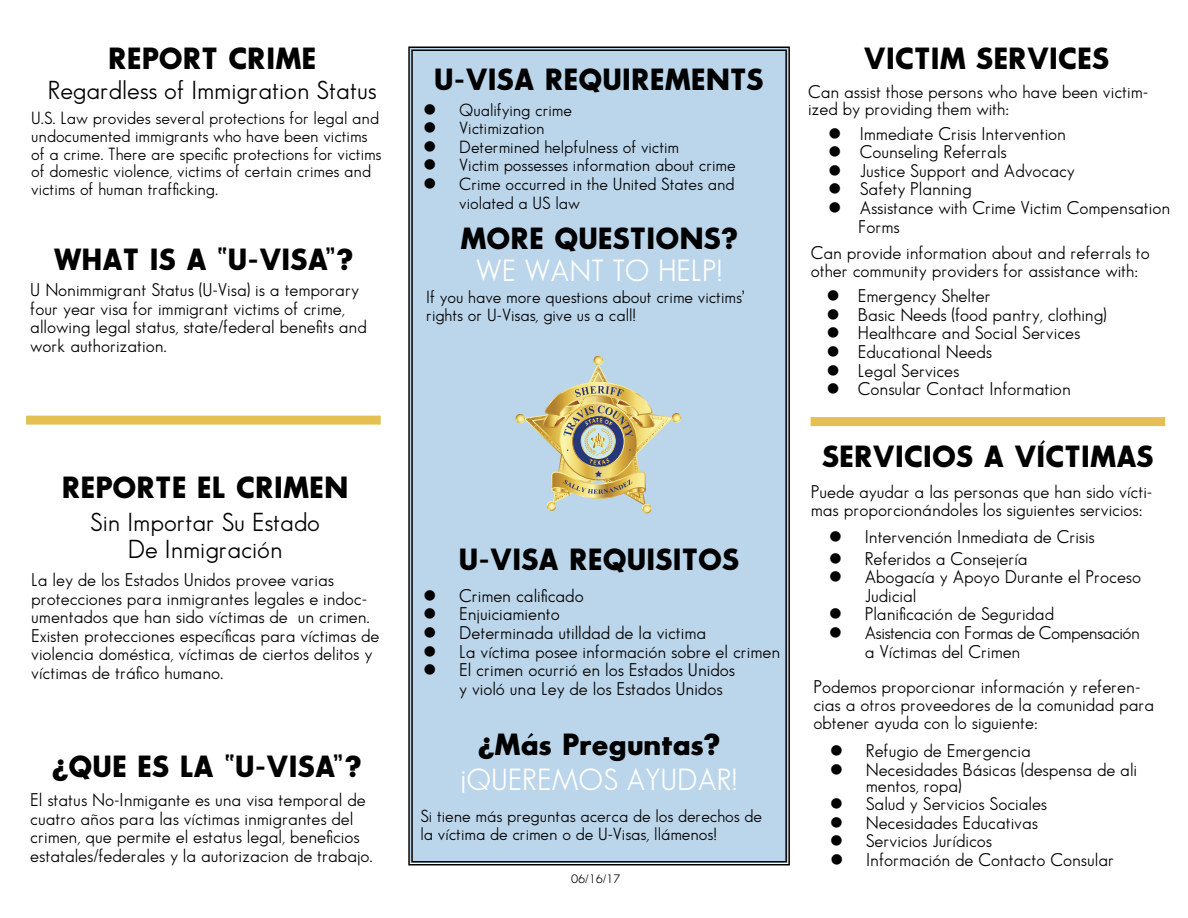
<style>
.page{position:relative;width:1188px;height:918px;background:#fff}
.page>*{position:absolute;margin:0;border:0;box-sizing:border-box;transform-origin:0 0}
.t1{font:30px "Sans Serif Bld FLF";color:#000}
.t2{font:30px "Sans Serif Book FLF";color:#fff}
.t3{font:25.5px "Sans Serif Book FLF";color:#000}
.t4{font:25.5px "Sans Serif Book FLF";color:#000101}
.t5{font:18px/18.6px "Sans Serif Book FLF";color:#000}
.t6{font:18px/18.6px "Sans Serif Book FLF";letter-spacing:-.025em;color:#000}
.t7{font:17.25px/17.7px "Sans Serif Book FLF";color:#000}
.t8{font:12px "Sans Serif Book FLF";color:#000}
.s1{font-family:"Arial Narrow"}
.s2{font-style:inherit}
</style>
<div class="page">
<div style="left:26px;top:416px;width:355px;height:9px;background:#e3c051"></div>
<div style="left:408px;top:46px;width:382px;height:820px;background:#bbd5ea"></div>
<svg style="left:516px;top:356px;width:165px;height:157px;background:#c0c5b3"></svg>
<div style="left:811px;top:417px;width:354px;height:9px;background:#e3c051"></div>
<h1 class="t1" style="left:108px;top:42px;width:210px">REPORT CRIME</h1>
<h2 class="t3" style="left:48px;top:75px;width:330px">Regardless of Immigration Status</h2>
<p class="t7" style="left:31px;top:109px;width:352px">U.S. Law provides several protections for legal and undocumented immigrants who have been victims of a crime. There are specific protections for victims of domestic violence, victims of certain crimes and victims of human trafficking.</p>
<h1 class="t1" style="left:54px;top:243px;width:301px">WHAT IS A “U-VISA” ?</h1>
<p class="t5" style="left:30px;top:280px;width:338px">U Nonimmigrant Status (U-Visa) is a temporary four year visa for immigrant victims of crime, allowing legal status, state/federal benefits and work authorization.</p>
<h1 class="t1" style="left:62px;top:471px;width:288px">REPORTE EL CRIMEN</h1>
<h2 class="t4" style="left:90px;top:507px;width:231px">Sin Importar Su Estado</h2>
<h2 class="t3" style="left:128px;top:534px;width:156px">De Inmigración</h2>
<p class="t5" style="left:31px;top:570px;width:350px">La ley de los Estados Unidos provee varias protecciones para inmigrantes legales e indoc&shy;umentados que han sido víctimas de un crimen.<br>Existen protecciones específicas para víctimas de violencia doméstica, víctimas de ciertos delitos y víctimas de tráfico humano.</p>
<h1 class="t1" style="left:52px;top:750px;width:311px">¿QUE ES LA “U-VISA”?</h1>
<p class="t5" style="left:30px;top:790px;width:344px">El status No-Inmigante es una visa temporal de cuatro años para las víctimas inmigrantes del crimen, que permite el estatus legal, beneficios estatales/federales y la autorizacion de trabajo.</p>
<h1 class="t1" style="left:434px;top:63px;width:331px">U-VISA REQUIREMENTS</h1>
<p class="t7" style="left:423px;top:100px;width:150px">● Qualifying crime</p>
<p class="t7" style="left:423px;top:119px;width:123px">● Victimization</p>
<p class="t7" style="left:423px;top:138px;width:257px">● Determined helpfulness of victim</p>
<p class="t7" style="left:423px;top:156px;width:314px">● Victim possesses information about crime</p>
<p class="t7" style="left:459px;top:174px;width:277px;line-height:18.6px;text-indent:-36px">● Crime occurred in the United States and violated a US law</p>
<h1 class="t1" style="left:460px;top:222px;width:279px">MORE QUESTIONS?</h1>
<h1 class="t2" style="left:476px;top:254px;width:248px">WE WANT TO HELP!</h1>
<p class="t7" style="left:426px;top:287px;width:320px;line-height:18.6px">If you have more questions about crime victims<span class="s1">’ </span>rights or U-Visas, give us a call!</p>
<h1 class="t1" style="left:459px;top:543px;width:282px">U-VISA REQUISITOS</h1>
<p class="t5" style="left:423px;top:586px;width:162px">● Crimen calificado</p>
<p class="t5" style="left:423px;top:605px;width:138px">● Enjuiciamiento</p>
<p class="t5" style="left:423px;top:623px;width:285px">● Determinada utilldad de la victima</p>
<p class="t5" style="left:423px;top:642px;width:359px">● La víctima posee información sobre el crimen</p>
<p class="t5" style="left:459px;top:660px;width:277px;text-indent:-36px">● El crimen ocurrió en los Estados Unidos y violó una Ley de los Estados Unidos</p>
<h1 class="t1" style="left:478px;top:728px;width:244px">¿Más Preguntas?</h1>
<h1 class="t2" style="left:461px;top:762px;width:279px">¡Q<span class="s2">UEREMOS</span> AYUDAR!</h1>
<p class="t7" style="left:420px;top:806px;width:343px;line-height:18.6px">Si tiene más preguntas acerca de los derechos de la víctima de crimen o de U-Visas, llámenos!</p>
<p class="t8" style="left:571px;top:872px;width:51px">06/16/17</p>
<h1 class="t1" style="left:864px;top:42px;width:247px">VICTIM SERVICES</h1>
<p class="t5" style="left:808px;top:82px;width:342px;line-height:17.7px">Can assist those persons who have been victim&shy;ized by providing them with:</p>
<p class="t5" style="left:828px;top:124px;width:239px">● Immediate Crisis Intervention</p>
<p class="t5" style="left:828px;top:142px;width:180px">● Counseling Referrals</p>
<p class="t5" style="left:828px;top:161px;width:248px">● Justice Support and Advocacy</p>
<p class="t5" style="left:828px;top:180px;width:145px">● Safety Planning</p>
<p class="t5" style="left:858px;top:198px;width:314px;text-indent:-30px">● Assistance with Crime Victim Compensation<br>Forms</p>
<p class="t5" style="left:811px;top:244px;width:341px;line-height:17.7px">Can provide information about and referrals to other community providers for assistance with:</p>
<p class="t5" style="left:826px;top:286px;width:166px">● Emergency Shelter</p>
<p class="t5" style="left:826px;top:305px;width:282px">● Basic Needs (food pantry, clothing)</p>
<p class="t5" style="left:826px;top:324px;width:255px">● Healthcare and Social Services</p>
<p class="t5" style="left:826px;top:342px;width:167px">● Educational Needs</p>
<p class="t5" style="left:826px;top:361px;width:134px">● Legal Services</p>
<p class="t5" style="left:826px;top:379px;width:246px">● Consular Contact Information</p>
<h1 class="t1" style="left:822px;top:441px;width:333px">SERVICIOS A VÍCTIMAS</h1>
<p class="t5" style="left:811px;top:483px;width:343px;line-height:17.7px">Puede ayudar a las personas que han sido vícti&shy;mas proporcionándoles los siguientes servicios:</p>
<p class="t5" style="left:829px;top:527px;width:268px">● Intervención Inmediata de Crisis</p>
<p class="t5" style="left:829px;top:549px;width:200px">● Referidos a Consejería</p>
<p class="t5" style="left:865px;top:567px;width:278px;text-indent:-36px">● Abogacía y Apoyo Durante el Proceso<br>Judicial</p>
<p class="t5" style="left:829px;top:605px;width:227px">● Planificación de Seguridad</p>
<p class="t6" style="left:865px;top:623px;width:277px;text-indent:-36px">● Asistencia con Formas de Compensación a Víctimas del Crimen</p>
<p class="t5" style="left:813px;top:678px;width:342px;line-height:17.7px">Podemos proporcionar información y referen&shy;cias a otros proveedores de la comunidad para obtener ayuda con lo siguiente:</p>
<p class="t5" style="left:830px;top:742px;width:202px">● Refugio de Emergencia</p>
<p class="t5" style="left:866px;top:762px;width:273px;line-height:15.6px;text-indent:-36px">● Necesidades Básicas (despensa de ali mentos, ropa)</p>
<p class="t5" style="left:830px;top:794px;width:219px">● Salud y Servicios Sociales</p>
<p class="t5" style="left:830px;top:813px;width:210px">● Necesidades Educativas</p>
<p class="t5" style="left:830px;top:832px;width:164px">● Servicios Jurídicos</p>
<p class="t5" style="left:830px;top:850px;width:286px">● Información de Contacto Consular</p>
</div>
